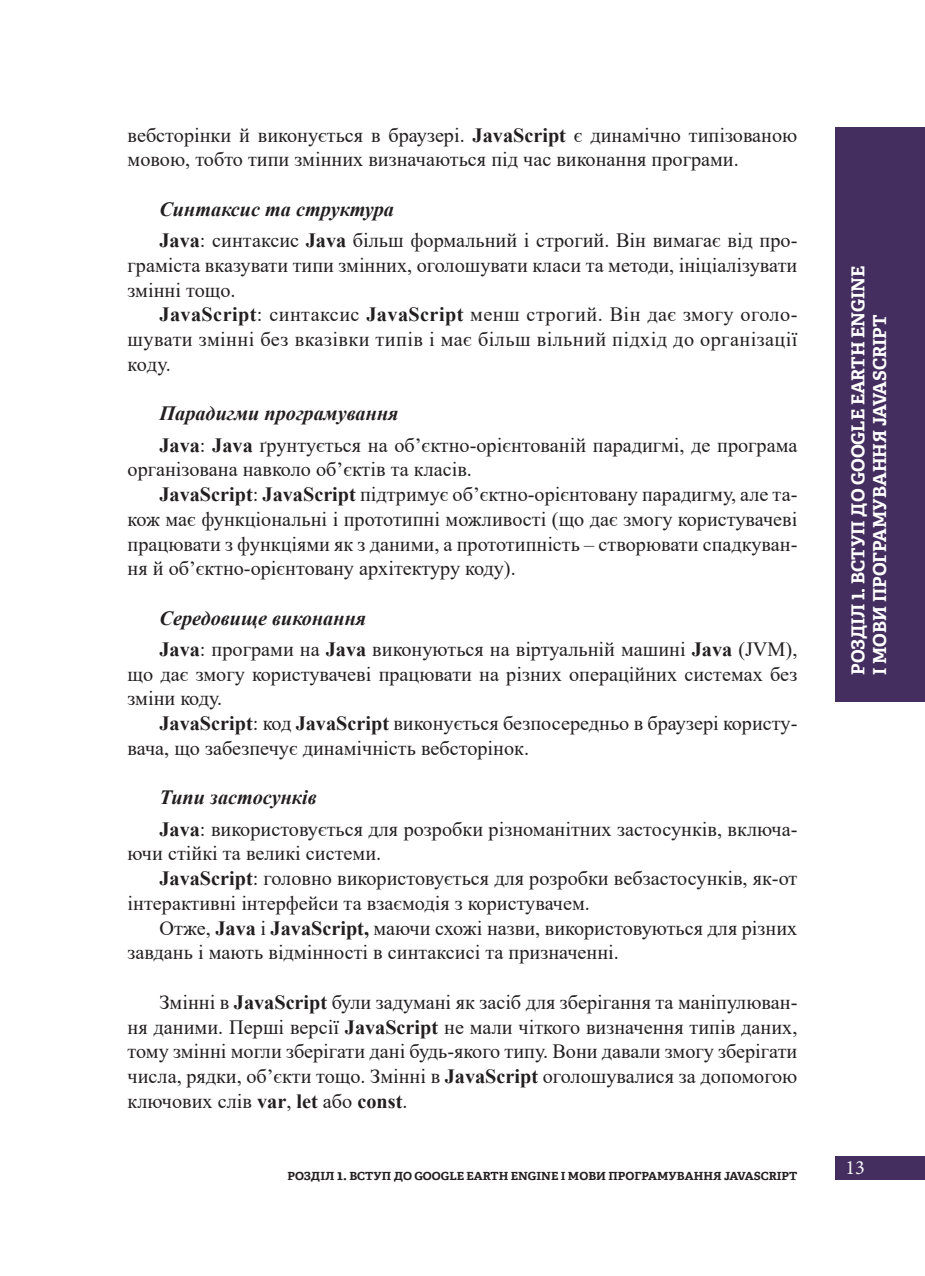
<style>
.page{position:relative;width:925px;height:1276px;background:#fff}
.page>*{position:absolute;margin:0;border:0;box-sizing:border-box;transform-origin:0 0}
.t1{font:20.25px/24.8px "Times New Roman";color:#231f20}
.t2{font:italic 700 20.25px "Times New Roman";color:#231f20}
.t3{font:20.25px "Minion Pro";color:#f7f7f8}
.t4{font:700 18px/21.6px "Adelle Cyrillic";color:#fff}
.t5{font:700 11.25px "Adelle Cyrillic";color:#231f20;scale:1.05 1}
.s1{font-weight:700}
.s2{font-size:13.5px}
.s3{font-size:21.6px}
</style>
<div class="page">
<div style="left:836px;top:1156px;width:89px;height:24px;background:#442e5f"></div>
<div style="left:836px;top:128px;width:89px;height:574px;background:#442e5f"></div>
<p class="t1" style="left:128px;top:122px;width:671px">вебсторінки й виконується в браузері. <span class="s1">JavaScript</span> є динамічно типізованою мовою, тобто типи змінних визначаються під час виконання програми.</p>
<p class="t2" style="left:159px;top:195px;width:236px">Синтаксис та структура</p>
<p class="t1" style="left:128px;top:227px;width:671px;text-align:justify;text-indent:32px"><span class="s1">Java</span>: синтаксис <span class="s1">Java</span> більш формальний і строгий. Він вимагає від про&shy;граміста вказувати типи змінних, оголошувати класи та методи, ініціалізувати змінні тощо.</p>
<p class="t1" style="left:128px;top:301px;width:671px;text-align:justify;text-indent:32px"><span class="s1">JavaScript</span>: синтаксис <span class="s1">JavaScript</span> менш строгий. Він дає змогу оголо&shy;шувати змінні без вказівки типів і має більш вільний підхід до організації коду.</p>
<p class="t2" style="left:159px;top:399px;width:241px">Парадигми програмування</p>
<p class="t1" style="left:128px;top:432px;width:671px;text-indent:32px"><span class="s1">Java</span>: <span class="s1">Java</span> ґрунтується на об’єктно-орієнтованій парадигмі, де програма організована навколо об’єктів та класів.</p>
<p class="t1" style="left:128px;top:481px;width:671px;text-align:justify;text-indent:32px"><span class="s1">JavaScript</span>: <span class="s1">JavaScript</span> підтримує об’єктно-орієнтовану парадигму, але та&shy;кож має функціональні і прототипні можливості (що дає змогу користувачеві працювати з функціями як з даними, а прототипність – створювати спадкуван&shy;ня й об’єктно-орієнтовану архітектуру коду).</p>
<p class="t2" style="left:159px;top:604px;width:208px">Середовище виконання</p>
<p class="t1" style="left:128px;top:636px;width:671px;text-align:justify;text-indent:32px"><span class="s1">Java</span>: програми на <span class="s1">Java</span> виконуються на віртуальній машині <span class="s1">Java</span> (JVM), що дає змогу користувачеві працювати на різних операційних системах без зміни коду.</p>
<p class="t1" style="left:128px;top:710px;width:671px;text-indent:32px"><span class="s1">JavaScript</span>: код <span class="s1">JavaScript</span> виконується безпосередньо в браузері користу&shy;вача, що забезпечує динамічність вебсторінок.</p>
<p class="t2" style="left:159px;top:783px;width:159px">Типи застосунків</p>
<p class="t1" style="left:128px;top:816px;width:671px;text-indent:32px"><span class="s1">Java</span>: використовується для розробки різноманітних застосунків, включа&shy;ючи стійкі та великі системи.</p>
<p class="t1" style="left:128px;top:865px;width:671px;text-indent:32px"><span class="s1">JavaScript</span>: головно використовується для розробки вебзастосунків, як-от інтерактивні інтерфейси та взаємодія з користувачем.</p>
<p class="t1" style="left:128px;top:915px;width:671px;text-indent:32px">Отже, <span class="s1">Java</span> і <span class="s1">JavaScript,</span> маючи схожі назви, використовуються для різних завдань і мають відмінності в синтаксисі та призначенні.</p>
<p class="t1" style="left:128px;top:989px;width:671px;text-align:justify;text-indent:32px">Змінні в <span class="s1">JavaScript</span> були задумані як засіб для зберігання та маніпулюван&shy;ня даними. Перші версії <span class="s1">JavaScript</span> не мали чіткого визначення типів даних, тому змінні могли зберігати дані будь-якого типу. Вони давали змогу зберігати числа, рядки, об’єкти тощо. Змінні в <span class="s1">JavaScript</span> оголошувалися за допомогою ключових слів <span class="s1">var</span>, <span class="s1">let</span> або <span class="s1">const</span>.</p>
<p class="t5" style="left:287px;top:1169px;width:487px">РОЗДІЛ <span class="s2">1.</span> ВСТУП ДО GOOGLE EARTH ENGINE І МОВИ ПРОГРАМУВАННЯ JAVASCRIPT</p>
<p class="t4" style="left:847px;top:675px;width:411px;rotate:-90deg">РОЗДІЛ <span class="s3">1</span>. ВСТУП ДО GOOGLE EARTH ENGINE<br>І МОВИ ПРОГРАМУВАННЯ JAVASCRIPT</p>
<p class="t3" style="left:845px;top:1154px;width:21px">13</p>
</div>
